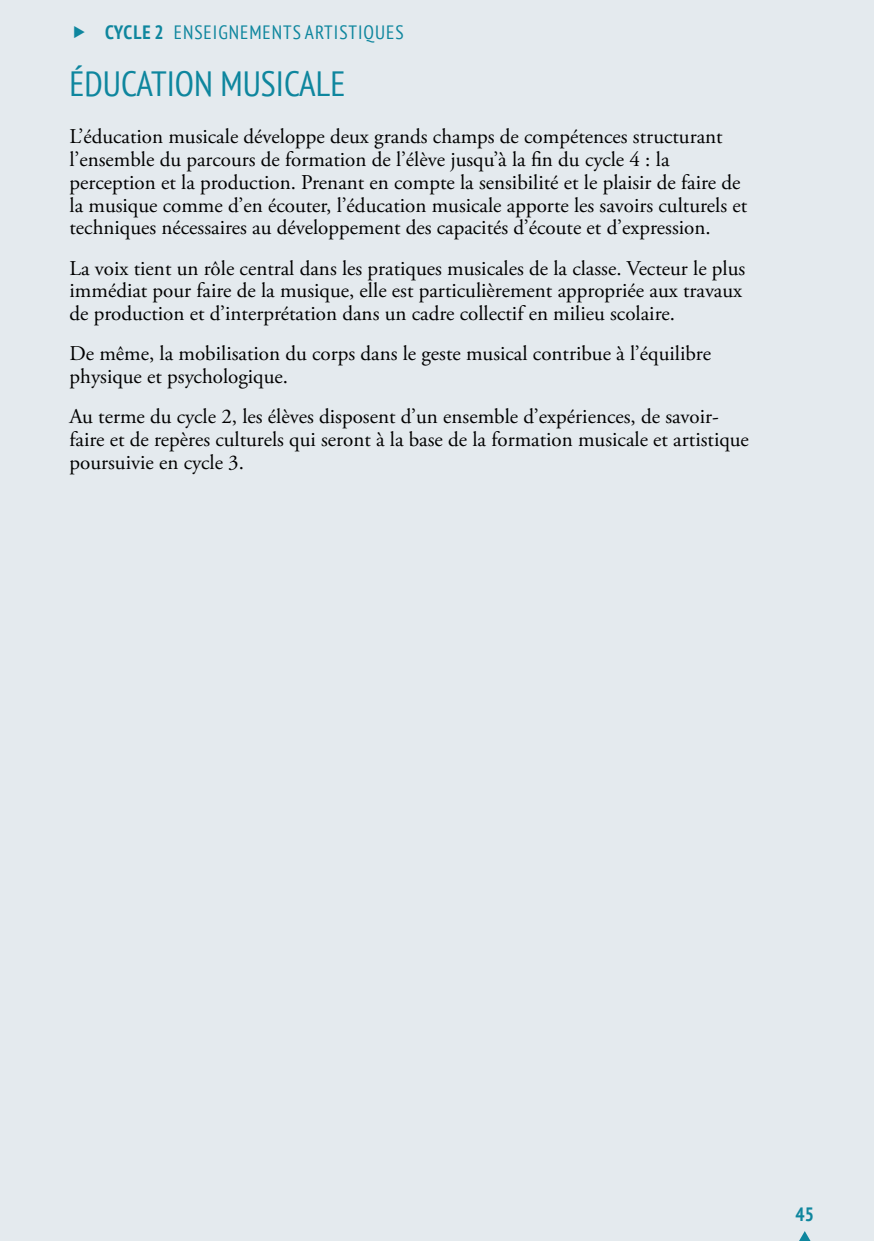
<style>
.page{position:relative;width:874px;height:1241px;background:#fff}
.page>*{position:absolute;margin:0;border:0;box-sizing:border-box;transform-origin:0 0}
.t1{font:condensed 35px "PT Sans";color:#0e869e}
.t2{font:21px/22.8px "Adobe Garamond Pro";color:#000}
.t3{font:condensed 19.25px "PT Sans";letter-spacing:.05em;color:#0e869e}
.t4{font:700 condensed 19.25px "PT Sans";color:#0e869e}
.s1{font-weight:700}
</style>
<div class="page">
<div style="left:0;top:0;width:873px;height:1240px;background:#e4eaee"></div>
<svg style="left:799px;top:1231px;width:11px;height:9px"></svg>
<p class="t3" style="left:105px;top:20px;width:80px"><span class="s1">Cycle 2</span> ENSEIGNEMEN</p>
<p class="t3" style="left:283px;top:20px;width:85px">TS ARTISTIQUES</p>
<h1 class="t1" style="left:69px;top:61px;width:18px">ÉDUCA</h1>
<h1 class="t1" style="left:151px;top:61px;width:86px">TION MUSICALE</h1>
<p class="t2" style="left:69px;top:126px;width:678px">L’éducation musicale développe deux grands champs de compétences structurant l’ensemble du parcours de formation de l’élève jusqu’à la fin du cycle 4 : la perception et la production. Prenant en compte la sensibilité et le plaisir de faire de la musique comme d’en écouter, l’éducation musicale apporte les savoirs culturels et techniques nécessaires au développement des capacités d’écoute et d’expression.</p>
<p class="t2" style="left:69px;top:257px;width:677px">La voix tient un rôle central dans les pratiques musicales de la classe. Vecteur le plus immédiat pour faire de la musique, elle est particulièrement appropriée aux travaux de production et d’interprétation dans un cadre collectif en milieu scolaire.</p>
<p class="t2" style="left:69px;top:343px;width:642px">De même, la mobilisation du corps dans le geste musical contribue à l’équilibre physique et psychologique.</p>
<p class="t2" style="left:69px;top:405px;width:680px">Au terme du cycle 2, les élèves disposent d’un ensemble d’expériences, de savoir&shy;faire et de repères culturels qui seront à la base de la formation musicale et artistique poursuivie en cycle 3.</p>
<p class="t4" style="left:795px;top:1201px;width:20px">45</p>
</div>
